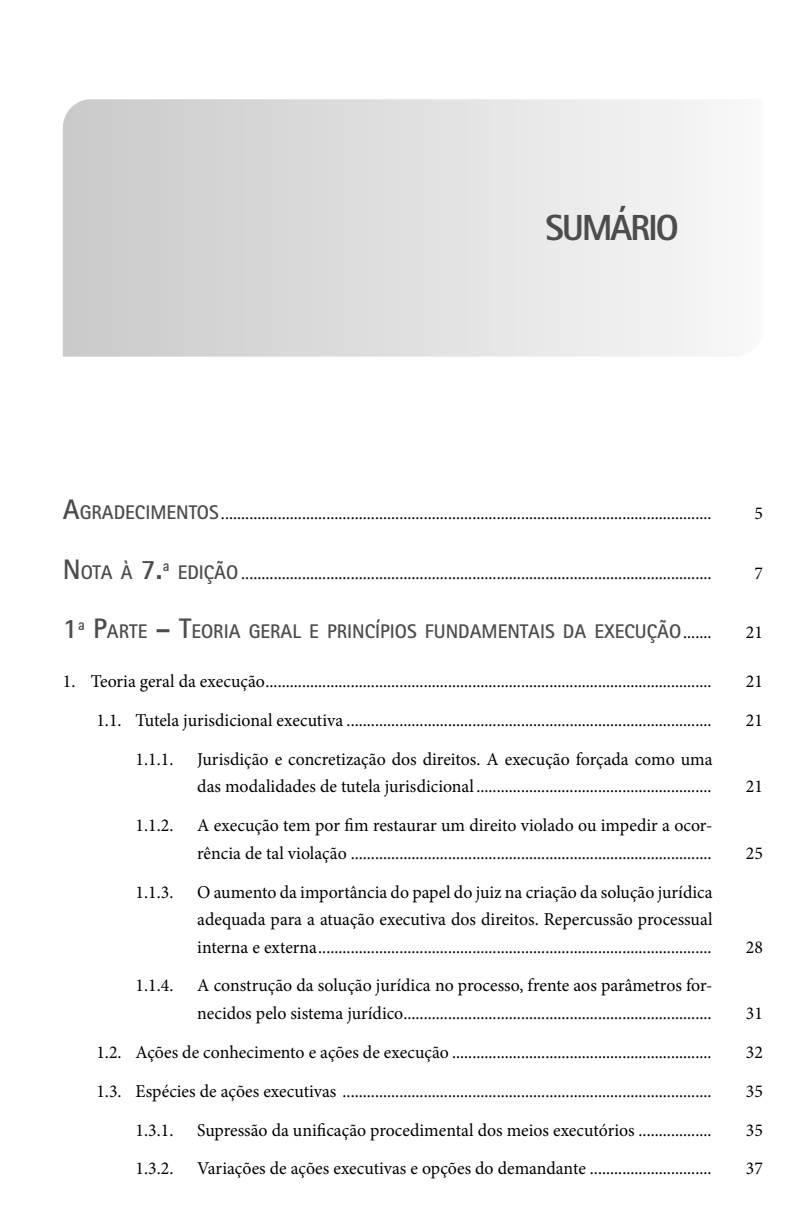
<style>
.page{position:relative;width:809px;height:1228px;background:#fff}
.page>*{position:absolute;margin:0;border:0;box-sizing:border-box;transform-origin:0 0}
.Parte1{font:800 36.4px "Rotis Sans Serif Std";letter-spacing:-.05em;color:#4c4c4c}
.sumTIT{font:700 19.8px "Rotis Sans Serif Std";color:#4c4c4c}
.sum3{font:18.2px/27.4px "Minion Pro";color:#000}
.sum2{font:18.2px "Minion Pro";color:#000}
.sumTIT-2{font:18.2px "Minion Pro";color:#000}
.sum1{font:18.2px "Minion Pro";color:#000}
.s1{font-family:"Rotis Sans Serif Std";font-weight:700;font-size:28.2px;color:#4c4c4c}
.s2{font-family:"Rotis Sans Serif Std";font-weight:700;font-size:19.8px;color:#4c4c4c}
.s3{font-size:28.2px}
.s4{font-family:"Minion Pro";font-weight:400;font-size:18.2px;color:#000}
</style>
<div class="page">
<svg style="left:63px;top:99px;width:645px;height:258px;background:#dedede"></svg>
<p class="Parte1" style="left:545px;top:205px;width:135px">SUMÁRIO</p>
<p class="sumTIT-2" style="left:63px;top:501px;width:650px"><span class="s1">A</span><span class="s2">GRADECIM ENTOS</span> .........................................................................................................................</p>
<p class="sumTIT-2" style="left:754px;top:501px;width:10px">5</p>
<p class="sumTIT-2" style="left:63px;top:561px;width:650px"><span class="s1">N</span> <span class="s2">OTA À</span> <span class="s1">7.ª</span> <span class="s2">EDIÇÃO</span> ....................................................................................................................</p>
<p class="sumTIT-2" style="left:754px;top:561px;width:10px">7</p>
<p class="sumTIT" style="left:63px;top:619px;width:650px"><span class="s3">1ª P</span>ARTE <span class="s3">– T</span>EORIA GERAL E PRINCÍPIOS FUNDAM ENTAIS DA EXECUÇÃO <span class="s4">.......</span></p>
<p class="sumTIT-2" style="left:745px;top:620px;width:19px">21</p>
<p class="sum1" style="left:63px;top:669px;width:650px">1. Teoria geral da execução..............................................................................................................</p>
<p class="sum1" style="left:745px;top:669px;width:19px">21</p>
<p class="sum2" style="left:96px;top:708px;width:616px">1.1. Tutela jurisdicional executiva ..........................................................................................</p>
<p class="sum2" style="left:745px;top:708px;width:19px">21</p>
<p class="sum3" style="left:136px;top:746px;width:39px">1.1.1.</p>
<p class="sum3" style="left:197px;top:746px;width:516px">Jurisdição e concretização dos direitos. A execução forçada como uma das modalidades de tutela jurisdicional ..........................................................</p>
<p class="sum3" style="left:745px;top:773px;width:19px">21</p>
<p class="sum3" style="left:136px;top:812px;width:39px">1.1.2.</p>
<p class="sum3" style="left:197px;top:812px;width:516px">A execução tem por fim restaurar um direito violado ou impedir a ocor&shy;rência de tal violação .........................................................................................</p>
<p class="sum3" style="left:136px;top:878px;width:39px">1.1.3.</p>
<p class="sum3" style="left:197px;top:878px;width:516px;text-align:justify">O aumento da importância do papel do juiz na criação da solução jurídica adequada para a atuação executiva dos direitos. Repercussão processual interna e externa.................................................................................................</p>
<p class="sum3" style="left:136px;top:972px;width:39px">1.1.4.</p>
<p class="sum3" style="left:197px;top:972px;width:516px">A construção da solução jurídica no processo, frente aos parâmetros for&shy;necidos pelo sistema jurídico............................................................................</p>
<p class="sum3" style="left:745px;top:839px;width:19px">25</p>
<p class="sum3" style="left:745px;top:933px;width:19px">28</p>
<p class="sum3" style="left:745px;top:999px;width:19px">31</p>
<p class="sum2" style="left:96px;top:1040px;width:616px">1.2. Ações de conhecimento e ações de execução ................................................................</p>
<p class="sum2" style="left:745px;top:1040px;width:19px">32</p>
<p class="sum2" style="left:96px;top:1079px;width:616px">1.3. Espécies de ações executivas ...........................................................................................</p>
<p class="sum2" style="left:745px;top:1079px;width:19px">35</p>
<p class="sum3" style="left:136px;top:1116px;width:39px">1.3.1.</p>
<p class="sum3" style="left:197px;top:1116px;width:515px">Supressão da unificação procedimental dos meios executórios ..................</p>
<p class="sum3" style="left:745px;top:1116px;width:19px">35</p>
<p class="sum3" style="left:136px;top:1155px;width:39px">1.3.2.</p>
<p class="sum3" style="left:197px;top:1155px;width:515px">Variações de ações executivas e opções do demandante ..............................</p>
<p class="sum3" style="left:745px;top:1155px;width:19px">37</p>
</div>
